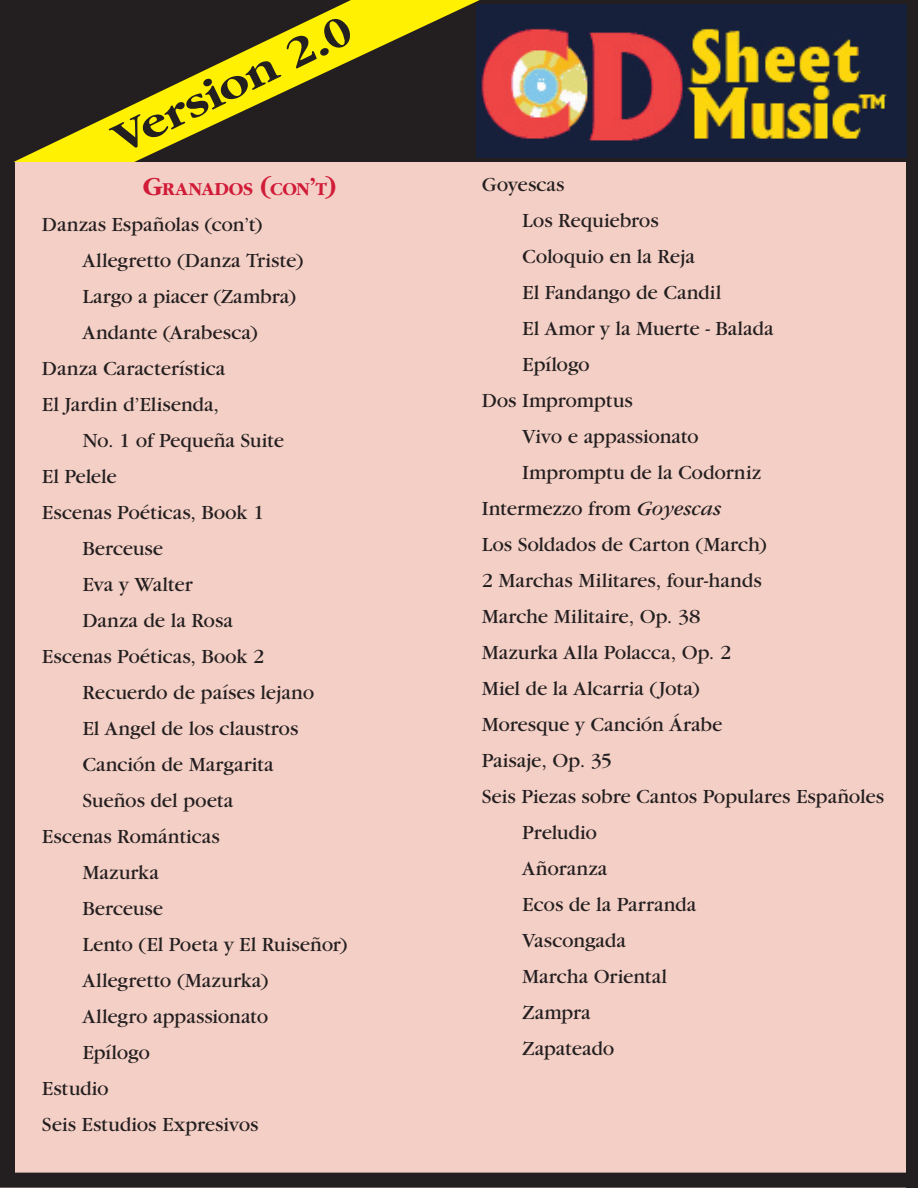
<style>
.page{position:relative;width:918px;height:1188px;background:#fff}
.page>*{position:absolute;margin:0;border:0;box-sizing:border-box;transform-origin:0 0}
.t1{font:700 45px "Garamond";color:#231f20;scale:1.12 1}
.t2{font:21px "Garamond";letter-spacing:.005em;color:#231f20}
.t3{font:700 18.9px "Garamond";letter-spacing:.025em;color:#d11c39}
.s1{font-size:27px}
.s2{font-style:italic}
</style>
<div class="page">
<div style="left:1px;top:1px;width:916px;height:162px;background:#231f20"></div>
<div style="left:0;top:162px;width:918px;height:1026px;background:#f4cfc5"></div>
<svg style="left:14px;top:0;width:466px;height:162px"></svg>
<div style="left:0;top:162px;width:15px;height:1025px;background:#231f20"></div>
<div style="left:906px;top:162px;width:12px;height:1026px;background:#231f20"></div>
<div style="left:0;top:1173px;width:918px;height:15px;background:#231f20"></div>
<img style="left:476px;top:4px;width:431px;height:153px">
<h1 class="t1" style="left:105px;top:120px;width:234px;rotate:-26deg">Version 2.0</h1>
<p class="t3" style="left:143px;top:179px;width:195px"><span class="s1">G</span>RANADOS <span class="s1">(</span>CON<span class="s1">’</span>T<span class="s1">)</span></p>
<p class="t2" style="left:42px;top:214px;width:222px">Danzas Españolas (con’t)</p>
<p class="t2" style="left:83px;top:250px;width:222px">Allegretto (Danza Triste)</p>
<p class="t2" style="left:83px;top:286px;width:215px">Largo a piacer (Zambra)</p>
<p class="t2" style="left:83px;top:322px;width:177px">Andante (Arabesca)</p>
<p class="t2" style="left:42px;top:358px;width:185px">Danza Característica</p>
<p class="t2" style="left:42px;top:394px;width:179px">El Jardin d’Elisenda,</p>
<p class="t2" style="left:83px;top:430px;width:204px">No. 1 of Pequeña Suite</p>
<p class="t2" style="left:42px;top:466px;width:77px">El Pelele</p>
<p class="t2" style="left:42px;top:502px;width:224px">Escenas Poéticas, Book 1</p>
<p class="t2" style="left:83px;top:538px;width:83px">Berceuse</p>
<p class="t2" style="left:83px;top:574px;width:111px">Eva y Walter</p>
<p class="t2" style="left:83px;top:610px;width:152px">Danza de la Rosa</p>
<p class="t2" style="left:42px;top:646px;width:224px">Escenas Poéticas, Book 2</p>
<p class="t2" style="left:83px;top:682px;width:234px">Recuerdo de países lejano</p>
<p class="t2" style="left:83px;top:718px;width:218px">El Angel de los claustros</p>
<p class="t2" style="left:83px;top:754px;width:193px">Canción de Margarita</p>
<p class="t2" style="left:83px;top:790px;width:152px">Sueños del poeta</p>
<p class="t2" style="left:42px;top:826px;width:180px">Escenas Románticas</p>
<p class="t2" style="left:83px;top:862px;width:78px">Mazurka</p>
<p class="t2" style="left:83px;top:898px;width:83px">Berceuse</p>
<p class="t2" style="left:83px;top:934px;width:266px">Lento (El Poeta y El Ruiseñor)</p>
<p class="t2" style="left:83px;top:970px;width:187px">Allegretto (Mazurka)</p>
<p class="t2" style="left:83px;top:1006px;width:188px">Allegro appassionato</p>
<p class="t2" style="left:83px;top:1042px;width:69px">Epílogo</p>
<p class="t2" style="left:42px;top:1078px;width:68px">Estudio</p>
<p class="t2" style="left:42px;top:1114px;width:218px">Seis Estudios Expresivos</p>
<p class="t2" style="left:482px;top:173px;width:85px">Goyescas</p>
<p class="t2" style="left:522px;top:209px;width:138px">Los Requiebros</p>
<p class="t2" style="left:522px;top:245px;width:174px">Coloquio en la Reja</p>
<p class="t2" style="left:522px;top:281px;width:201px">El Fandango de Candil</p>
<p class="t2" style="left:522px;top:317px;width:253px">El Amor y la Muerte - Balada</p>
<p class="t2" style="left:522px;top:353px;width:69px">Epílogo</p>
<p class="t2" style="left:482px;top:389px;width:153px">Dos Impromptus</p>
<p class="t2" style="left:522px;top:425px;width:178px">Vivo e appassionato</p>
<p class="t2" style="left:522px;top:461px;width:241px">Impromptu de la Codorniz</p>
<p class="t2" style="left:482px;top:497px;width:241px">Intermezzo from <span class="s2">Goyescas</span></p>
<p class="t2" style="left:482px;top:533px;width:287px">Los Soldados de Carton (March)</p>
<p class="t2" style="left:482px;top:569px;width:282px">2 Marchas Militares, four-hands</p>
<p class="t2" style="left:482px;top:605px;width:220px">Marche Militaire, Op. 38</p>
<p class="t2" style="left:482px;top:641px;width:251px">Mazurka Alla Polacca, Op. 2</p>
<p class="t2" style="left:482px;top:677px;width:219px">Miel de la Alcarria (Jota)</p>
<p class="t2" style="left:482px;top:713px;width:243px">Moresque y Canción Árabe</p>
<p class="t2" style="left:482px;top:749px;width:132px">Paisaje, Op. 35</p>
<p class="t2" style="left:482px;top:785px;width:404px">Seis Piezas sobre Cantos Populares Españoles</p>
<p class="t2" style="left:522px;top:821px;width:76px">Preludio</p>
<p class="t2" style="left:522px;top:857px;width:86px">Añoranza</p>
<p class="t2" style="left:522px;top:893px;width:176px">Ecos de la Parranda</p>
<p class="t2" style="left:522px;top:929px;width:105px">Vascongada</p>
<p class="t2" style="left:522px;top:965px;width:146px">Marcha Oriental</p>
<p class="t2" style="left:522px;top:1001px;width:70px">Zampra</p>
<p class="t2" style="left:522px;top:1037px;width:94px">Zapateado</p>
</div>
